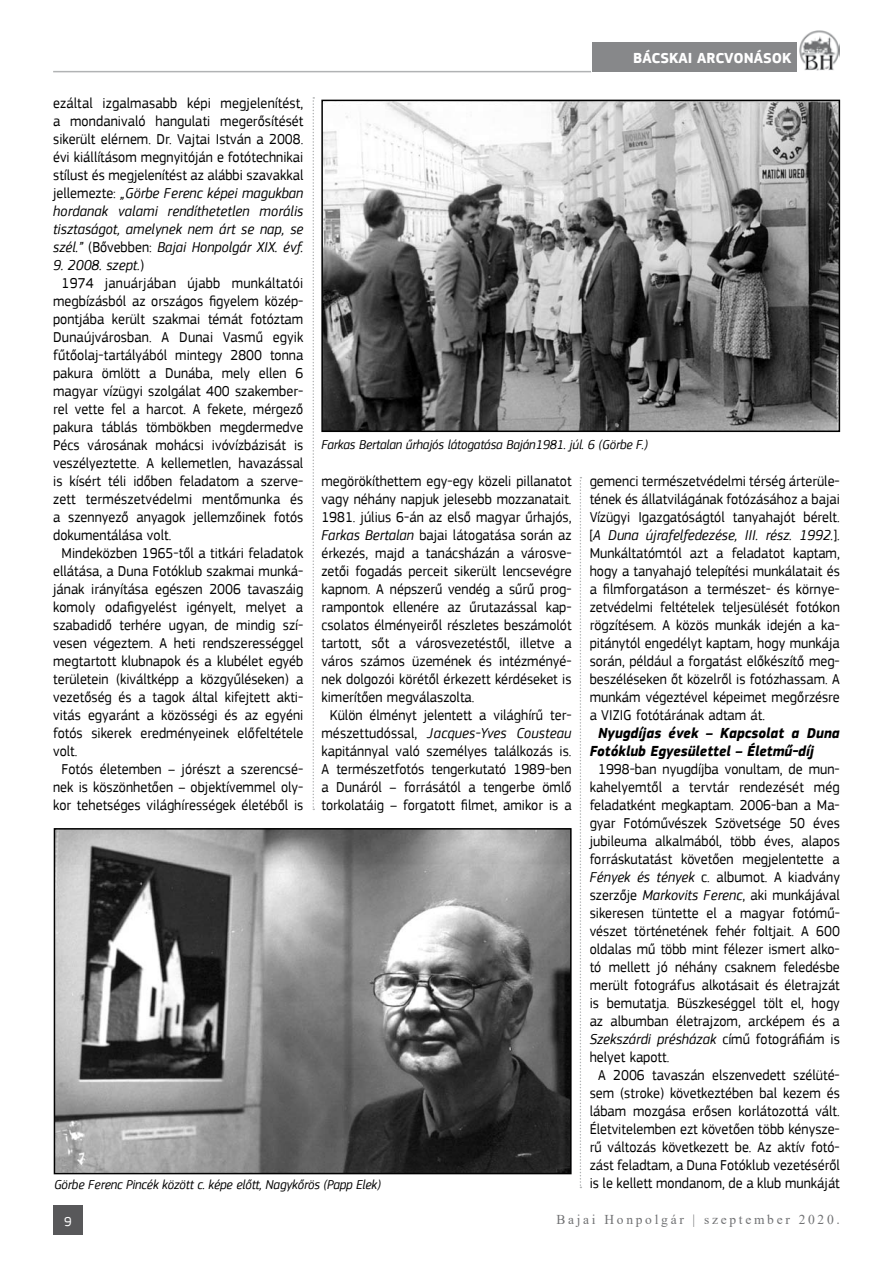
<style>
.page{position:relative;width:893px;height:1263px;background:#fff}
.page>*{position:absolute;margin:0;border:0;box-sizing:border-box;transform-origin:0 0}
.t1{font:15px/18px "PF Square Sans Pro";letter-spacing:.005em;color:#000;text-align:justify;scale:.94 1}
.t2{font:italic 15px "PF Square Sans Pro";letter-spacing:.005em;color:#000;scale:.94 1}
.t3{font:italic 700 15px/18px "PF Square Sans Pro";letter-spacing:.005em;color:#000;scale:.94 1}
.t4{font:700 15px "PF Square Sans Pro";color:#fff}
.t5{font:italic 13.5px "PF Square Sans Pro";letter-spacing:-.01em;color:#000;scale:.95 1}
.t6{font:13.5px "Times New Roman";letter-spacing:.2em;color:#707173}
.t7{font:13.5px "PF Square Sans Pro";color:#fff}
.s1{font-style:italic}
.s2{font-style:normal}
</style>
<div class="page">
<div style="left:53px;top:1205px;width:30px;height:30px;background:#58585a"></div>
<div style="left:592px;top:42px;width:205px;height:30px;background:#87888a"></div>
<hr style="left:53px;top:71px;width:538px;height:1px;background:#b1b3b4">
<img style="left:799px;top:30px;width:40px;height:41px">
<svg style="left:580px;top:477px;width:1px;height:711px"></svg>
<svg style="left:313px;top:97px;width:1px;height:713px"></svg>
<img style="left:324px;top:103px;width:513px;height:326px">
<div style="left:321px;top:100px;width:519px;height:332px;border:2px solid #000"></div>
<img style="left:57px;top:831px;width:512px;height:340px">
<div style="left:54px;top:828px;width:518px;height:346px;border:2px solid #000"></div>
<p class="t4" style="left:633px;top:49px;width:36px">BÁCSKAIA</p>
<p class="t4" style="left:706px;top:49px;width:68px">RCVONÁSOK</p>
<p class="t1" style="left:53px;top:94px;width:268px">ezáltal izgalmasabb képi megjelenítést, a mondanivaló hangulati megerősítését sikerült elérnem. Dr. Vajtai István a 2008. évi kiállításom megnyitóján e fotótechnikai stílust és megjelenítést az alábbi szavakkal jellemezte: <span class="s1">„Görbe Ferenc képei magukban hordanak valami rendíthetetlen morális tisztaságot, amelynek nem árt se nap, se szél.”</span> (Bővebben: <span class="s1">Bajai Honpolgár XIX. évf.</span></p>
<p class="t2" style="left:53px;top:256px;width:98px">9. 2008. szept.<span class="s2">)</span></p>
<p class="t1" style="left:62px;top:274px;width:258px">1974 januárjában újabb munkáltatói</p>
<p class="t1" style="left:53px;top:292px;width:268px">megbízásból az országos figyelem közép-</p>
<p class="t1" style="left:53px;top:310px;width:268px">pontjába került szakmai témát fotóztam</p>
<p class="t1" style="left:53px;top:328px;width:268px">Dunaújvárosban. A Dunai Vasmű egyik</p>
<p class="t1" style="left:53px;top:346px;width:268px">fűtőolaj-tartályából mintegy 2800 tonna</p>
<p class="t1" style="left:53px;top:364px;width:268px">pakura ömlött a Dunába, mely ellen 6</p>
<p class="t1" style="left:53px;top:382px;width:268px">magyar vízügyi szolgálat 400 szakember-</p>
<p class="t1" style="left:53px;top:400px;width:268px">rel vette fel a harcot. A fekete, mérgező</p>
<p class="t1" style="left:53px;top:418px;width:268px">pakura táblás tömbökben megdermedve</p>
<p class="t1" style="left:53px;top:436px;width:268px">Pécs városának mohácsi ivóvízbázisát is</p>
<p class="t1" style="left:53px;top:454px;width:268px">veszélyeztette. A kellemetlen, havazással</p>
<p class="t1" style="left:53px;top:472px;width:268px">is kísért téli időben feladatom a szerve-</p>
<p class="t1" style="left:53px;top:490px;width:268px">zett természetvédelmi mentőmunka és</p>
<p class="t1" style="left:53px;top:508px;width:268px">a szennyező anyagok jellemzőinek fotós</p>
<p class="t1" style="left:53px;top:526px;width:127px">dokumentálása volt.</p>
<p class="t1" style="left:62px;top:544px;width:259px">Mindeközben 1965-től a titkári feladatok</p>
<p class="t1" style="left:53px;top:562px;width:268px">ellátása, a Duna Fotóklub szakmai munká-</p>
<p class="t1" style="left:53px;top:580px;width:268px">jának irányítása egészen 2006 tavaszáig</p>
<p class="t1" style="left:53px;top:598px;width:267px">komoly odafigyelést igényelt, melyet a</p>
<p class="t1" style="left:53px;top:616px;width:268px">szabadidő terhére ugyan, de mindig szí-</p>
<p class="t1" style="left:53px;top:634px;width:268px">vesen végeztem. A heti rendszerességgel</p>
<p class="t1" style="left:53px;top:652px;width:268px">megtartott klubnapok és a klubélet egyéb</p>
<p class="t1" style="left:53px;top:670px;width:268px">területein (kiváltképp a közgyűléseken) a</p>
<p class="t1" style="left:53px;top:688px;width:268px">vezetőség és a tagok által kifejtett akti-</p>
<p class="t1" style="left:53px;top:706px;width:268px">vitás egyaránt a közösségi és az egyéni</p>
<p class="t1" style="left:53px;top:724px;width:268px">fotós sikerek eredményeinek előfeltétele</p>
<p class="t1" style="left:53px;top:742px;width:27px">volt.</p>
<p class="t1" style="left:62px;top:760px;width:259px">Fotós életemben – jórészt a szerencsé-</p>
<p class="t1" style="left:53px;top:778px;width:268px">nek is köszönhetően – objektívemmel oly-</p>
<p class="t1" style="left:53px;top:796px;width:268px">kor tehetséges világhírességek életéből is</p>
<p class="t5" style="left:321px;top:437px;width:345px">Farkas Bertalan űrhajós látogatása Baján1981. júl. 6 (Görbe F.)</p>
<p class="t1" style="left:321px;top:472px;width:268px">megörökíthettem egy-egy közeli pillanatot</p>
<p class="t1" style="left:321px;top:490px;width:268px">vagy néhány napjuk jelesebb mozzanatait.</p>
<p class="t1" style="left:321px;top:508px;width:268px">1981. július 6-án az első magyar űrhajós,</p>
<p class="t1" style="left:321px;top:526px;width:268px"><span class="s1">Farkas Bertalan</span> bajai látogatása során az</p>
<p class="t1" style="left:321px;top:544px;width:268px">érkezés, majd a tanácsházán a városve-</p>
<p class="t1" style="left:321px;top:562px;width:268px">zetői fogadás perceit sikerült lencsevégre</p>
<p class="t1" style="left:321px;top:580px;width:268px">kapnom. A népszerű vendég a sűrű prog-</p>
<p class="t1" style="left:321px;top:598px;width:268px">rampontok ellenére az űrutazással kap-</p>
<p class="t1" style="left:321px;top:616px;width:268px">csolatos élményeiről részletes beszámolót</p>
<p class="t1" style="left:321px;top:634px;width:268px">tartott, sőt a városvezetéstől, illetve a</p>
<p class="t1" style="left:321px;top:652px;width:268px">város számos üzemének és intézményé-</p>
<p class="t1" style="left:321px;top:670px;width:268px">nek dolgozói körétől érkezett kérdéseket is</p>
<p class="t1" style="left:321px;top:688px;width:164px">kimerítően megválaszolta.</p>
<p class="t1" style="left:330px;top:706px;width:259px">Külön élményt jelentett a világhírű ter-</p>
<p class="t2" style="left:321px;top:724px;width:268px"><span class="s2">mészettudóssal,</span> Jacques-Yves Cousteau</p>
<p class="t1" style="left:321px;top:742px;width:268px">kapitánnyal való személyes találkozás is.</p>
<p class="t1" style="left:321px;top:760px;width:268px">A természetfotós tengerkutató 1989-ben</p>
<p class="t1" style="left:321px;top:778px;width:268px">a Dunáról – forrásától a tengerbe ömlő</p>
<p class="t1" style="left:321px;top:796px;width:268px">torkolatáig – forgatott filmet, amikor is a</p>
<p class="t1" style="left:590px;top:472px;width:268px">gemenci természetvédelmi térség árterüle&shy;tének és állatvilágának fotózásához a bajai Vízügyi Igazgatóságtól tanyahajót bérelt. [<span class="s1">A Duna újrafelfedezése, III. rész. 1992.</span>].<br>Munkáltatómtól azt a feladatot kaptam, hogy a tanyahajó telepítési munkálatait és a filmforgatáson a természet- és környe&shy;zetvédelmi feltételek teljesülését fotókon rögzítésem. A közös munkák idején a ka&shy;pitánytól engedélyt kaptam, hogy munkája során, például a forgatást előkészítő meg&shy;beszéléseken őt közelről is fotózhassam. A munkám végeztével képeimet megőrzésre a VIZIG fotótárának adtam át.</p>
<p class="t3" style="left:590px;top:725px;width:268px;text-indent:9px">Nyugdíjas évek – Kapcsolat a Duna<br>Fotóklub Egyesülettel – Életmű-díj</p>
<p class="t1" style="left:598px;top:760px;width:259px">1998-ban nyugdíjba vonultam, de mun-</p>
<p class="t1" style="left:590px;top:778px;width:267px">kahelyemtől a tervtár rendezését még</p>
<p class="t1" style="left:590px;top:796px;width:268px">feladatként megkaptam. 2006-ban a Ma-</p>
<p class="t1" style="left:590px;top:814px;width:268px">gyar Fotóművészek Szövetsége 50 éves</p>
<p class="t1" style="left:590px;top:832px;width:268px">jubileuma alkalmából, több éves, alapos</p>
<p class="t1" style="left:590px;top:850px;width:268px">forráskutatást követően megjelentette a</p>
<p class="t1" style="left:590px;top:868px;width:268px"><span class="s1">Fények és tények</span> c. albumot. A kiadvány</p>
<p class="t1" style="left:590px;top:886px;width:268px">szerzője <span class="s1">Markovits Ferenc</span>, aki munkájával</p>
<p class="t1" style="left:590px;top:904px;width:268px">sikeresen tüntette el a magyar fotómű-</p>
<p class="t1" style="left:590px;top:922px;width:268px">vészet történetének fehér foltjait. A 600</p>
<p class="t1" style="left:590px;top:940px;width:268px">oldalas mű több mint félezer ismert alko-</p>
<p class="t1" style="left:590px;top:958px;width:268px">tó mellett jó néhány csaknem feledésbe</p>
<p class="t1" style="left:590px;top:976px;width:268px">merült fotográfus alkotásait és életrajzát</p>
<p class="t1" style="left:590px;top:994px;width:268px">is bemutatja. Büszkeséggel tölt el, hogy</p>
<p class="t1" style="left:590px;top:1012px;width:268px">az albumban életrajzom, arcképem és a</p>
<p class="t2" style="left:590px;top:1030px;width:268px">Szekszárdi présházak <span class="s2">című fotográfiám is</span></p>
<p class="t1" style="left:590px;top:1048px;width:86px">helyet kapott.</p>
<p class="t1" style="left:598px;top:1066px;width:259px">A 2006 tavaszán elszenvedett szélüté-</p>
<p class="t1" style="left:590px;top:1084px;width:268px">sem (stroke) következtében bal kezem és</p>
<p class="t1" style="left:590px;top:1102px;width:268px">lábam mozgása erősen korlátozottá vált.</p>
<p class="t1" style="left:590px;top:1120px;width:268px">Életvitelemben ezt követően több kénysze-</p>
<p class="t1" style="left:590px;top:1138px;width:268px">rű változás következett be. Az aktív fotó-</p>
<p class="t1" style="left:590px;top:1156px;width:268px">zást feladtam, a Duna Fotóklub vezetéséről</p>
<p class="t1" style="left:590px;top:1174px;width:268px">is le kellett mondanom, de a klub munkáját</p>
<p class="t5" style="left:54px;top:1177px;width:346px">Görbe Ferenc Pincék között c. képe előtt, Nagykőrös (Papp Elek)</p>
<p class="t7" style="left:64px;top:1214px;width:9px">9</p>
<p class="t6" style="left:556px;top:1210px;width:285px">Bajai Honpolgár | szeptember 2020.</p>
</div>
